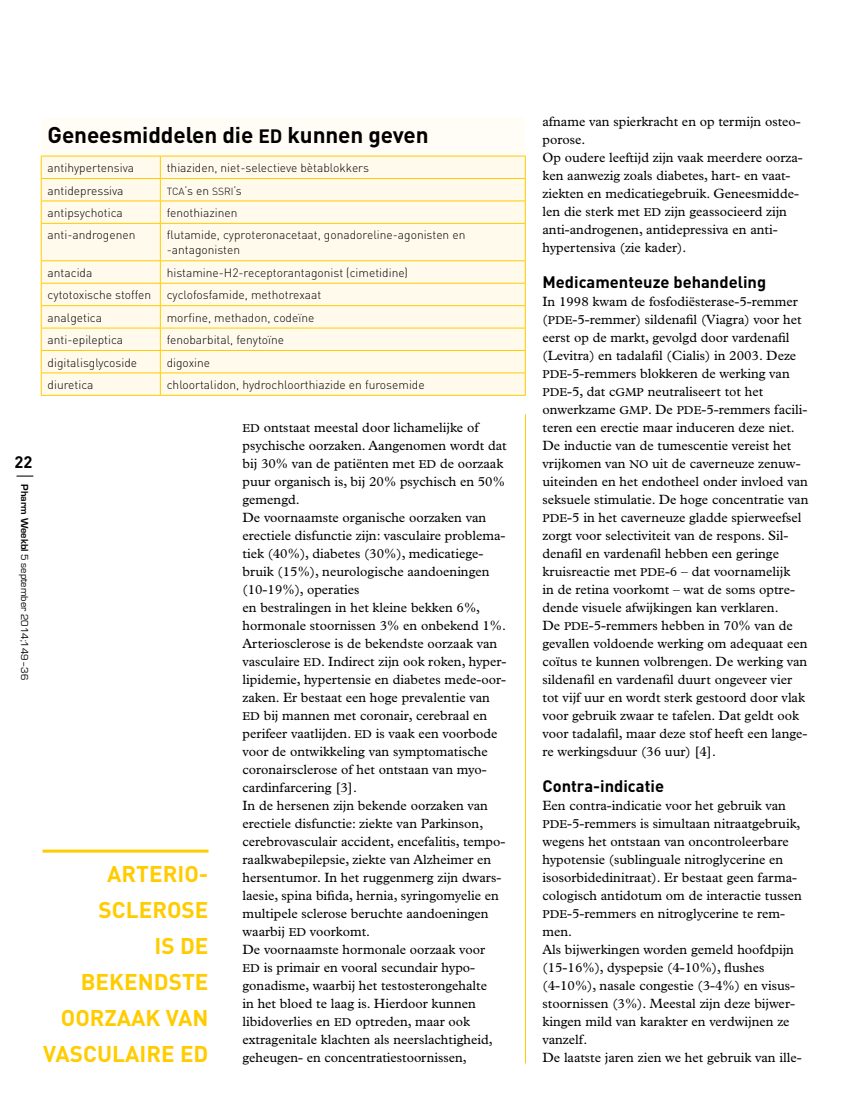
<style>
.page{position:relative;width:851px;height:1106px;background:#fff}
.page>*{position:absolute;margin:0;border:0;box-sizing:border-box;transform-origin:0 0}
.t1{font:700 22.5px/36px "DIN";color:#fc0;text-align:right}
.t2{font:700 22.5px "DIN";letter-spacing:-.005em;color:#000}
.t3{font:700 16.5px "DIN";color:#000}
.t4{font:13.5px/18px "Plantin Std";color:#000}
.t5{font:300 12px/15px "DIN";color:#000}
.t6{font:10.5px "Eurostile";color:#000}
.t7{font:10.2px "DIN Light SC850";letter-spacing:-.005em;color:#000}
.s1{font-family:"DIN Bold SC850";font-weight:400;font-size:19.2px}
.s2{font-family:"DIN";font-weight:300;font-size:12px}
.s3{font-family:"DIN";font-weight:300;font-size:19.5px}
.s4{font-weight:700}
.s5{font-family:"Plantin Std SC850";font-size:11.55px}
</style>
<div class="page">
<hr style="left:43px;top:849px;width:165px;height:3px;background:#fc0">
<hr style="left:525px;top:414px;width:1px;height:649px;background:#fc0">
<div style="left:41px;top:117px;width:484px;height:39px;background:#fffdf6"></div>
<div style="left:42px;top:157px;width:483px;height:238px;background:#fffaec"></div>
<hr style="left:41px;top:178px;width:119px;height:1px;background:#fc0">
<hr style="left:160px;top:178px;width:365px;height:1px;background:#fc0">
<hr style="left:41px;top:200px;width:119px;height:1px;background:#fc0">
<hr style="left:160px;top:200px;width:365px;height:1px;background:#fc0">
<hr style="left:41px;top:223px;width:119px;height:1px;background:#fc0">
<hr style="left:160px;top:223px;width:365px;height:1px;background:#fc0">
<hr style="left:41px;top:260px;width:119px;height:1px;background:#fc0">
<hr style="left:160px;top:260px;width:365px;height:1px;background:#fc0">
<hr style="left:41px;top:283px;width:119px;height:1px;background:#fc0">
<hr style="left:160px;top:283px;width:365px;height:1px;background:#fc0">
<hr style="left:41px;top:305px;width:119px;height:1px;background:#fc0">
<hr style="left:160px;top:305px;width:365px;height:1px;background:#fc0">
<hr style="left:41px;top:328px;width:119px;height:1px;background:#fc0">
<hr style="left:160px;top:328px;width:365px;height:1px;background:#fc0">
<hr style="left:41px;top:350px;width:119px;height:1px;background:#fc0">
<hr style="left:160px;top:350px;width:365px;height:1px;background:#fc0">
<hr style="left:41px;top:372px;width:119px;height:1px;background:#fc0">
<hr style="left:160px;top:372px;width:365px;height:1px;background:#fc0">
<svg style="left:160px;top:157px;width:1px;height:66px"></svg>
<hr style="left:160px;top:224px;width:1px;height:36px;background:#fc0">
<svg style="left:160px;top:261px;width:1px;height:134px"></svg>
<svg style="left:41px;top:157px;width:1px;height:66px"></svg>
<svg style="left:525px;top:156px;width:1px;height:67px"></svg>
<hr style="left:41px;top:224px;width:1px;height:36px;background:#fc0">
<hr style="left:525px;top:224px;width:1px;height:36px;background:#fc0">
<svg style="left:41px;top:261px;width:1px;height:134px"></svg>
<svg style="left:525px;top:261px;width:1px;height:134px"></svg>
<hr style="left:41px;top:395px;width:119px;height:1px;background:#fc0">
<hr style="left:160px;top:395px;width:365px;height:1px;background:#fc0">
<hr style="left:41px;top:117px;width:119px;height:1px;background:#fff">
<hr style="left:41px;top:117px;width:1px;height:39px;background:#fff">
<hr style="left:160px;top:117px;width:365px;height:1px;background:#fff">
<hr style="left:41px;top:156px;width:119px;height:1px;background:#fc0">
<hr style="left:160px;top:156px;width:365px;height:1px;background:#fc0">
<h1 class="t2" style="left:48px;top:120px;width:382px">Geneesmiddelen die <span class="s1">ed</span> kunnen geven</h1>
<p class="t5" style="left:48px;top:160px;width:88px">antihypertensiva</p>
<p class="t5" style="left:167px;top:160px;width:204px">thiaziden, niet-selectieve bètablokkers</p>
<p class="t5" style="left:48px;top:183px;width:77px">antidepressiva</p>
<p class="t7" style="left:167px;top:185px;width:77px">TCA<span class="s2">’s en</span> SSRI<span class="s2">’s</span></p>
<p class="t5" style="left:48px;top:205px;width:77px">antipsychotica</p>
<p class="t5" style="left:167px;top:205px;width:72px">fenothiazinen</p>
<p class="t5" style="left:48px;top:227px;width:89px">anti-androgenen</p>
<p class="t5" style="left:167px;top:227px;width:300px">flutamide, cyproteronacetaat, gonadoreline-agonisten en -antagonisten</p>
<p class="t5" style="left:48px;top:265px;width:46px">antacida</p>
<p class="t5" style="left:167px;top:265px;width:243px">histamine-H2-receptorantagonist (cimetidine)</p>
<p class="t5" style="left:48px;top:287px;width:105px">cytotoxische stoffen</p>
<p class="t5" style="left:167px;top:287px;width:156px">cyclofosfamide, methotrexaat</p>
<p class="t5" style="left:48px;top:310px;width:56px">analgetica</p>
<p class="t5" style="left:167px;top:310px;width:149px">morfine, methadon, codeïne</p>
<p class="t5" style="left:48px;top:332px;width:77px">anti-epileptica</p>
<p class="t5" style="left:167px;top:332px;width:119px">fenobarbital, fenytoïne</p>
<p class="t5" style="left:48px;top:354px;width:91px">digitalisglycoside</p>
<p class="t5" style="left:167px;top:354px;width:45px">digoxine</p>
<p class="t5" style="left:48px;top:377px;width:47px">diuretica</p>
<p class="t5" style="left:167px;top:377px;width:259px">chloortalidon, hydrochloorthiazide en furosemide</p>
<p class="t3" style="left:15px;top:451px;width:19px">22</p>
<p class="t6" style="left:30px;top:473px;width:208px;rotate:90deg"><span class="s3">|</span> <span class="s4">Pharm Weekbl</span> 5 september 2014;149–36</p>
<h1 class="t1" style="left:43px;top:855px;width:167px">ARTERIO-<br>SCLEROSE<br>IS DE<br>BEKENDSTE<br>OORZAAK VAN<br>VASCULAIRE ED</h1>
<p class="t4" style="left:242px;top:419px;width:265px"><span class="s5">ED</span> ontstaat meestal door lichamelijke of psychische oorzaken. Aangenomen wordt dat bij 30% van de patiënten met <span class="s5">ED</span> de oorzaak puur organisch is, bij 20% psychisch en 50% gemengd.<br>De voornaamste organische oorzaken van erectiele disfunctie zijn: vasculaire problema&shy;tiek (40%), diabetes (30%), medicatiege&shy;bruik (15%), neurologische aandoeningen (10-19%), operaties<br>en bestralingen in het kleine bekken 6%, hormonale stoornissen 3% en onbekend 1%.<br>Arteriosclerose is de bekendste oorzaak van vasculaire <span class="s5">ED</span>. Indirect zijn ook roken, hyper&shy;lipidemie, hypertensie en diabetes mede-oor&shy;zaken. Er bestaat een hoge prevalentie van <span class="s5">ED</span> bij mannen met coronair, cerebraal en perifeer vaatlijden. <span class="s5">ED</span> is vaak een voorbode voor de ontwikkeling van symptomatische coronairsclerose of het ontstaan van myo&shy;cardinfarcering [3].<br>In de hersenen zijn bekende oorzaken van erectiele disfunctie: ziekte van Parkinson, cerebrovasculair accident, encefalitis, tempo&shy;raalkwabepilepsie, ziekte van Alzheimer en hersentumor. In het ruggenmerg zijn dwars&shy;laesie, spina bifida, hernia, syringomyelie en multipele sclerose beruchte aandoeningen waarbij <span class="s5">ED</span> voorkomt.<br>De voornaamste hormonale oorzaak voor<br><span class="s5">ED</span> is primair en vooral secundair hypo---- gonadisme, waarbij het testosterongehalte<br>in het bloed te laag is. Hierdoor kunnen libidoverlies en <span class="s5">ED</span> optreden, maar ook extragenitale klachten als neerslachtigheid, geheugen- en concentratiestoornissen,</p>
<p class="t4" style="left:542px;top:113px;width:262px">afname van spierkracht en op termijn osteo&shy;porose.<br>Op oudere leeftijd zijn vaak meerdere oorza&shy;ken aanwezig zoals diabetes, hart- en vaat&shy;ziekten en medicatiegebruik. Geneesmidde&shy;len die sterk met <span class="s5">ED</span> zijn geassocieerd zijn anti-androgenen, antidepressiva en anti&shy;hypertensiva (zie kader).</p>
<p class="t3" style="left:542px;top:271px;width:225px">Medicamenteuze behandeling</p>
<p class="t4" style="left:542px;top:293px;width:267px">In 1998 kwam de fosfodiësterase-5-remmer (<span class="s5">PDE</span>-5-remmer) sildenafil (Viagra) voor het eerst op de markt, gevolgd door vardenafil (Levitra) en tadalafil (Cialis) in 2003. Deze <span class="s5">PDE</span>-5-remmers blokkeren de werking van <span class="s5">PDE</span>-5, dat c<span class="s5">GMP</span> neutraliseert tot het onwerkzame <span class="s5">GMP</span>. De <span class="s5">PDE</span>-5-remmers facili&shy;teren een erectie maar induceren deze niet.<br>De inductie van de tumescentie vereist het vrijkomen van <span class="s5">NO</span> uit de caverneuze zenuw&shy;uiteinden en het endotheel onder invloed van seksuele stimulatie. De hoge concentratie van <span class="s5">PDE</span>-5 in het caverneuze gladde spierweefsel zorgt voor selectiviteit van de respons. Sil&shy;denafil en vardenafil hebben een geringe kruisreactie met <span class="s5">PDE</span>-6 – dat voornamelijk<br>in de retina voorkomt – wat de soms optre&shy;dende visuele afwijkingen kan verklaren.<br>De <span class="s5">PDE</span>-5-remmers hebben in 70% van de gevallen voldoende werking om adequaat een coïtus te kunnen volbrengen. De werking van sildenafil en vardenafil duurt ongeveer vier tot vijf uur en wordt sterk gestoord door vlak voor gebruik zwaar te tafelen. Dat geldt ook voor tadalafil, maar deze stof heeft een lange&shy;re werkingsduur (36 uur) [4].</p>
<p class="t3" style="left:542px;top:775px;width:123px">Contra-indicatie</p>
<p class="t4" style="left:542px;top:797px;width:261px">Een contra-indicatie voor het gebruik van <span class="s5">PDE</span>-5-remmers is simultaan nitraatgebruik, wegens het ontstaan van oncontroleerbare hypotensie (sublinguale nitroglycerine en isosorbidedinitraat). Er bestaat geen farma&shy;cologisch antidotum om de interactie tussen <span class="s5">PDE</span>-5-remmers en nitroglycerine te rem&shy;men.<br>Als bijwerkingen worden gemeld hoofdpijn (15-16%), dyspepsie (4-10%), flushes (4-10%), nasale congestie (3-4%) en visus&shy;stoornissen (3%). Meestal zijn deze bijwer&shy;kingen mild van karakter en verdwijnen ze vanzelf.<br>De laatste jaren zien we het gebruik van ille-</p>
</div>
